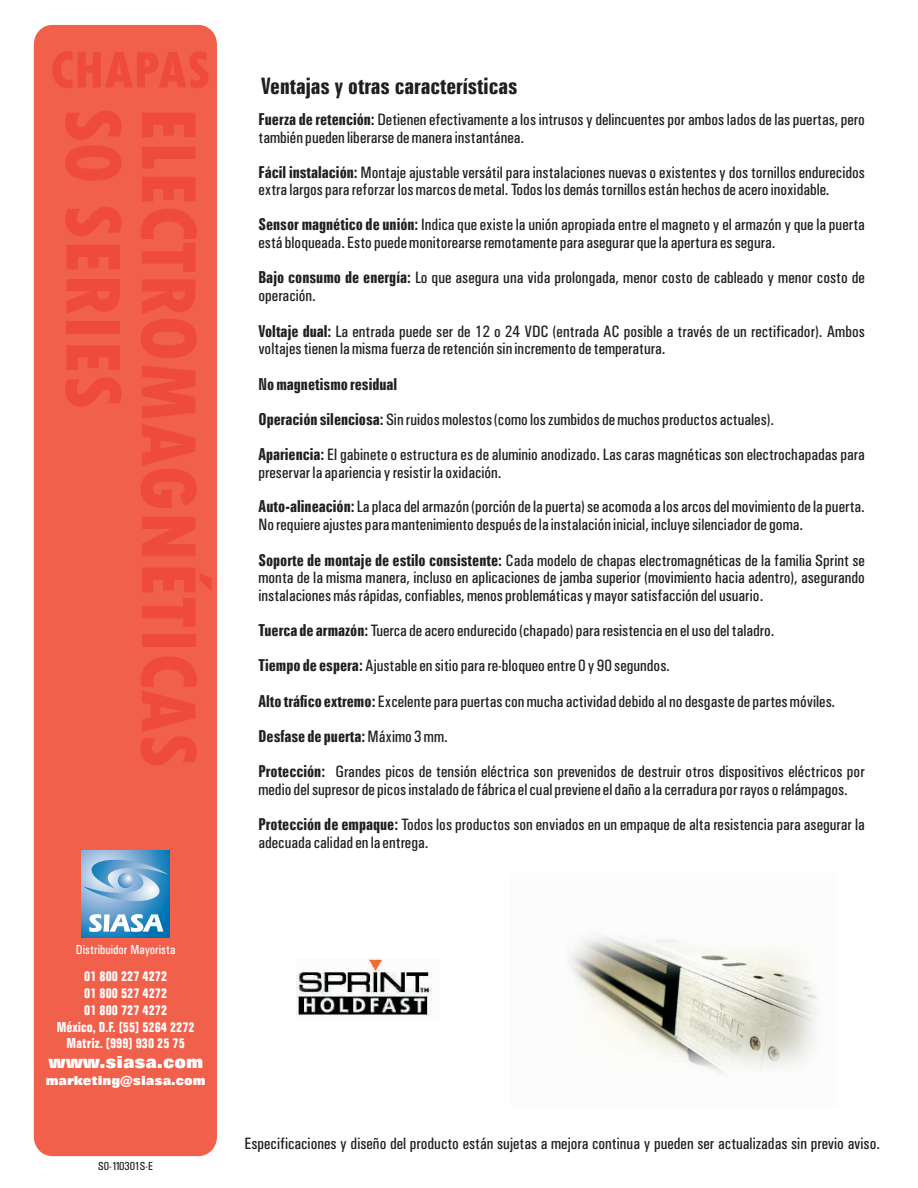
<style>
.page{position:relative;width:918px;height:1188px;background:#fff}
.page>*{position:absolute;margin:0;border:0;box-sizing:border-box;transform-origin:0 0}
.t1{font:800 condensed 82.05px/75.3px "Tw Cen";color:#ef4b3d}
.t2{font:800 condensed 54px "Tw Cen";color:#ef4b3d}
.t3{font:700 extra-condensed 22.8px "Zurich BT";color:#221e1f}
.t4{font:800 16.8px "Folio BT";color:#fff}
.t5{font:16.5px/17.7px "Univers Condensed";color:#231f20}
.t6{font:700 extra-condensed 16.5px "Zurich BT";color:#231f20}
.t7{font:700 condensed 13.95px/16.8px "Folio BT";color:#fff;text-align:center}
.t8{font:13.05px "Univers Condensed";color:#fff}
.t9{font:800 12.6px "Folio BT";color:#fff}
.t10{font:11.7px "Univers Condensed";color:#221e1f}
.s1{font-family:"Zurich BT";font-weight:700;font-stretch:extra-condensed}
.s2{font-family:"Univers Condensed";font-weight:400;font-stretch:normal}
</style>
<div class="page">
<div style="left:34px;top:25px;width:183px;height:1131px;background:#f1604b;border-radius:19px"></div>
<svg style="left:81px;top:850px;width:88px;height:88px;background:#4a96c7"></svg>
<svg style="left:89px;top:914px;width:74px;height:18px"></svg>
<svg style="left:83px;top:857px;width:85px;height:47px;background:#81b2d7"></svg>
<img style="left:296px;top:958px;width:136px;height:58px">
<img style="left:567px;top:935px;width:251px;height:139px">
<h2 class="t2" style="left:50px;top:50px;width:162px">CHAPAS</h2>
<h1 class="t1" style="left:200px;top:107px;width:663px;rotate:90deg">ELECTROMAGNÉTICAS<br>S0 SERIES</h1>
<h3 class="t3" style="left:261px;top:77px;width:258px">Ventajas y otras características</h3>
<p class="t5" style="left:259px;top:112px;width:608px"><span class="s1">Fuerza de retención:</span> Detienen efectivamente a los intrusos y delincuentes por ambos lados de las puertas, pero también pueden liberarse de manera instantánea.</p>
<p class="t5" style="left:259px;top:164px;width:608px"><span class="s1">Fácil instalación:</span> Montaje ajustable versátil para instalaciones nuevas o existentes y dos tornillos endurecidos extra largos para reforzar los marcos de metal. Todos los demás tornillos están hechos de acero inoxidable.</p>
<p class="t5" style="left:259px;top:217px;width:608px"><span class="s1">Sensor magnético de unión:</span> Indica que existe la unión apropiada entre el magneto y el armazón y que la puerta está bloqueada. Esto puede monitorearse remotamente para asegurar que la apertura es segura.</p>
<p class="t5" style="left:259px;top:270px;width:608px"><span class="s1">Bajo consumo de energía:</span> Lo que asegura una vida prolongada, menor costo de cableado y menor costo de operación.</p>
<p class="t5" style="left:259px;top:324px;width:608px"><span class="s1">Voltaje dual:</span> La entrada puede ser de 12 o 24 VDC (entrada AC posible a través de un rectificador). Ambos voltajes tienen la misma fuerza de retención sin incremento de temperatura.</p>
<p class="t6" style="left:259px;top:377px;width:140px">No magnetismo residual</p>
<p class="t5" style="left:259px;top:403px;width:608px;line-height:35px"><span class="s1">Operación silenciosa:</span> Sin ruidos molestos (como los zumbidos de muchos productos actuales).<br><span class="s1">Apariencia:</span> El gabinete o estructura es de aluminio anodizado. Las caras magnéticas son electrochapadas para</p>
<p class="t5" style="left:259px;top:456px;width:608px;line-height:35px">preservar la apariencia y resistir la oxidación.<br><span class="s1">Auto-alineación:</span>La placa del armazón (porción de la puerta) se acomoda a los arcos del movimiento de la puerta.</p>
<p class="t5" style="left:258px;top:508px;width:608px;line-height:35.4px">No requiere ajustes para mantenimiento después de la instalación inicial, incluye silenciador de goma.<br><span class="s1">Soporte de montaje de estilo consistente:</span> Cada modelo de chapas electromagnéticas de la familia Sprint se</p>
<p class="t5" style="left:258px;top:570px;width:608px">monta de la misma manera, incluso en aplicaciones de jamba superior (movimiento hacia adentro), asegurando instalaciones más rápidas, confiables, menos problemáticas y mayor satisfacción del usuario.</p>
<p class="t5" style="left:258px;top:614px;width:578px;line-height:35.2px"><span class="s1">Tuerca de armazón:</span> Tuerca de acero endurecido (chapado) para resistencia en el uso del taladro.<br><span class="s1">Tiempo de espera:</span> Ajustable en sitio para re-bloqueo entre 0 y 90 segundos.<br><span class="s1">Alto tráfico extremo:</span> Excelente para puertas con mucha actividad debido al no desgaste de partes móviles.</p>
<p class="t6" style="left:258px;top:729px;width:191px">Desfase de puerta:<span class="s2">Máximo 3 mm.</span></p>
<p class="t5" style="left:258px;top:764px;width:608px"><span class="s1">Protección:</span> Grandes picos de tensión eléctrica son prevenidos de destruir otros dispositivos eléctricos por medio del supresor de picos instalado de fábrica el cual previene el daño a la cerradura por rayos o relámpagos.</p>
<p class="t5" style="left:258px;top:817px;width:608px"><span class="s1">Protección de empaque:</span> Todos los productos son enviados en un empaque de alta resistencia para asegurar la adecuada calidad en la entrega.</p>
<p class="t8" style="left:76px;top:945px;width:101px">Distribuidor Mayorista</p>
<p class="t7" style="left:57px;top:969px;width:139px">01 800 227 4272<br>01 800 527 4272<br>01 800 727 4272<br>México, D.F. (55) 5264 2272<br>Matriz. (999) 930 25 75</p>
<p class="t4" style="left:48px;top:1056px;width:156px">www.siasa.com</p>
<p class="t9" style="left:46px;top:1076px;width:161px">marketing@siasa.com</p>
<p class="t10" style="left:98px;top:1162px;width:56px">S0-110301S-E</p>
<p class="t5" style="left:244px;top:1136px;width:637px">Especificaciones y diseño del producto están sujetas a mejora continua y pueden ser actualizadas sin previo aviso.</p>
</div>
